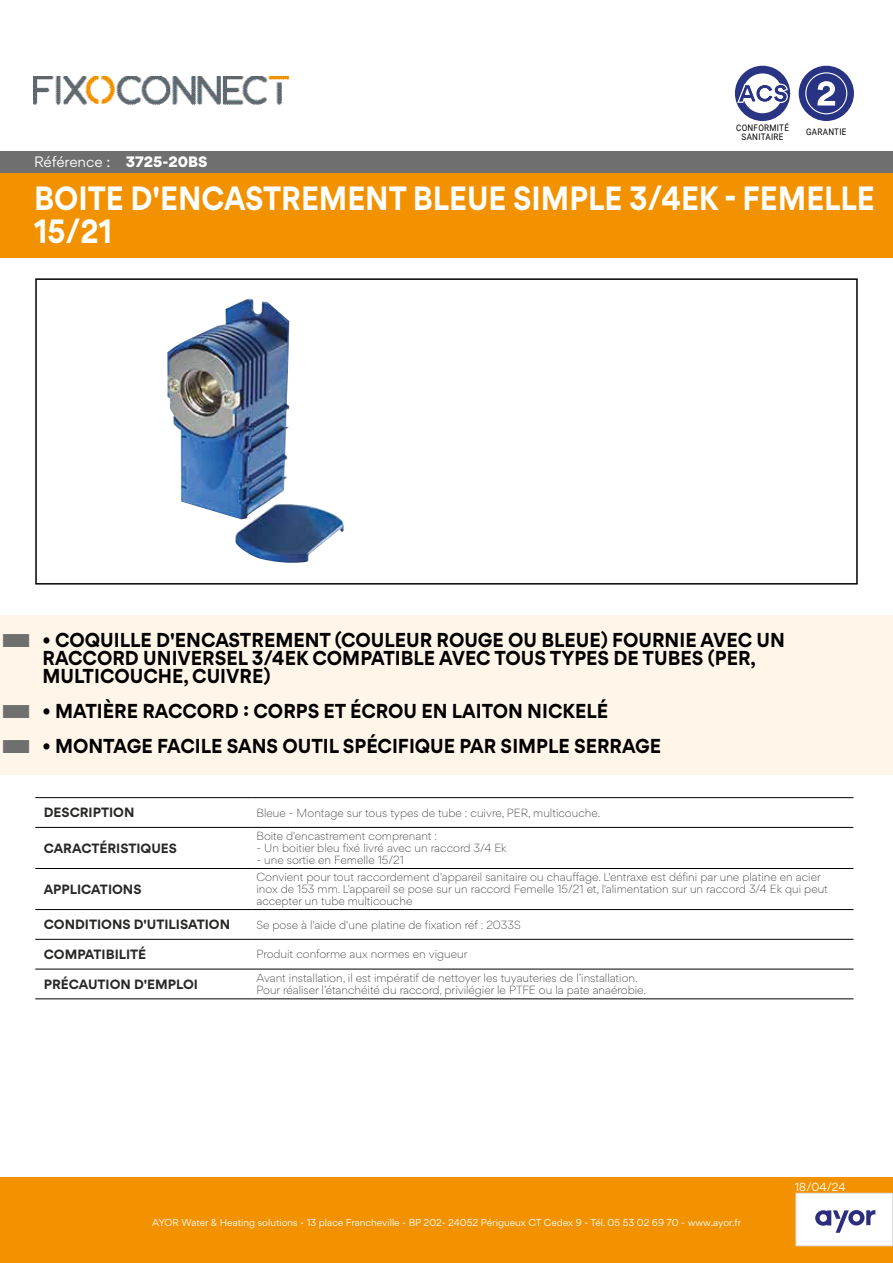
<style>
.page{position:relative;width:893px;height:1263px;background:#fff}
.page>*{position:absolute;margin:0;border:0;box-sizing:border-box;transform-origin:0 0}
.t1{font:700 30px/33px "Gordita";color:#fff;scale:.9 1}
.t2{font:700 18px/18px "Gordita";color:#000;scale:.95 1}
.t3{font:13.5px "Gordita";letter-spacing:-.005em;color:#fff}
.t4{font:700 12px "Gordita";color:#282827}
.t5{font:300 10.5px/12px "Gordita";color:#282827}
.t6{font:10.5px "Gordita";color:#fff}
.t7{font:9px "Gordita";color:#fff}
.t8{font:9px/9px "Roboto";letter-spacing:.035em;color:#000;text-align:center;scale:.9 1}
.s1{font-weight:900}
</style>
<div class="page">
<div style="left:0;top:1178px;width:893px;height:85px;background:#f39200"></div>
<div style="left:796px;top:1193px;width:97px;height:53px;background:#fff"></div>
<div style="left:795px;top:1193px;width:98px;height:53px;border:1px solid #dadada"></div>
<img style="left:167px;top:299px;width:177px;height:264px">
<div style="left:0;top:172px;width:893px;height:85px;background:#f39200"></div>
<hr style="left:35px;top:797px;width:217px;height:1px;background:#000">
<hr style="left:252px;top:797px;width:601px;height:1px;background:#000">
<hr style="left:35px;top:827px;width:217px;height:1px;background:#000">
<hr style="left:252px;top:827px;width:601px;height:1px;background:#000">
<hr style="left:35px;top:868px;width:217px;height:1px;background:#000">
<hr style="left:252px;top:868px;width:601px;height:1px;background:#000">
<hr style="left:35px;top:909px;width:217px;height:1px;background:#000">
<hr style="left:252px;top:909px;width:601px;height:1px;background:#000">
<hr style="left:35px;top:939px;width:217px;height:1px;background:#000">
<hr style="left:252px;top:939px;width:601px;height:1px;background:#000">
<hr style="left:35px;top:969px;width:217px;height:1px;background:#000">
<hr style="left:252px;top:969px;width:601px;height:1px;background:#000">
<hr style="left:35px;top:998px;width:217px;height:1px;background:#000">
<hr style="left:252px;top:998px;width:601px;height:1px;background:#000">
<div style="left:735px;top:66px;width:55px;height:55px;background:#293584;border-radius:50%"></div>
<div style="left:743px;top:73px;width:39px;height:40px;background:#fff;border-radius:50%"></div>
<svg style="left:737px;top:84px;width:51px;height:19px"></svg>
<div style="left:799px;top:66px;width:55px;height:55px;background:#293384;border-radius:50%"></div>
<svg style="left:805px;top:72px;width:42px;height:42px"></svg>
<div style="left:35px;top:278px;width:823px;height:307px;border:2px solid #000"></div>
<div style="left:0;top:615px;width:893px;height:89px;background:#fff5e9"></div>
<div style="left:0;top:686px;width:893px;height:53px;background:#fff5e9"></div>
<div style="left:0;top:721px;width:893px;height:53px;background:#fff5e9"></div>
<svg style="left:815px;top:1210px;width:60px;height:23px"></svg>
<img style="left:33px;top:77px;width:255px;height:28px">
<div style="left:0;top:151px;width:893px;height:21px;background:#706f6f"></div>
<p class="t3" style="left:34px;top:152px;width:175px">Référence : <span class="s1">3725-20BS</span></p>
<p class="t8" style="left:736px;top:122px;width:60px">CONFORMITÉ<br>SANITAIRE</p>
<p class="t8" style="left:806px;top:127px;width:46px">GARANTIE</p>
<h1 class="t1" style="left:34px;top:182px;width:936px">BOITE D'ENCASTREMENT BLEUE SIMPLE 3/4EK - FEMELLE<br>15/21</h1>
<h2 class="t2" style="left:43px;top:630px;width:783px">• COQUILLE D'ENCASTREMENT (COULEUR ROUGE OU BLEUE) FOURNIE AVEC UN<br>RACCORD UNIVERSEL 3/4EK COMPATIBLE AVEC TOUS TYPES DE TUBES (PER,<br>MULTICOUCHE, CUIVRE)</h2>
<h2 class="t2" style="left:43px;top:701px;width:597px">• MATIÈRE RACCORD : CORPS ET ÉCROU EN LAITON NICKELÉ</h2>
<h2 class="t2" style="left:43px;top:736px;width:653px">• MONTAGE FACILE SANS OUTIL SPÉCIFIQUE PAR SIMPLE SERRAGE</h2>
<p class="t4" style="left:44px;top:803px;width:92px">DESCRIPTION</p>
<p class="t5" style="left:256px;top:806px;width:345px">Bleue - Montage sur tous types de tube : cuivre, PER, multicouche.</p>
<p class="t4" style="left:44px;top:838px;width:135px">CARACTÉRISTIQUES</p>
<p class="t5" style="left:256px;top:830px;width:182px">Boite d'encastrement comprenant :</p>
<p class="t5" style="left:256px;top:842px;width:252px">- Un boitier bleu fixé livré avec un raccord 3/4 Ek</p>
<p class="t5" style="left:256px;top:854px;width:149px">- une sortie en Femelle 15/21</p>
<p class="t4" style="left:44px;top:880px;width:99px">APPLICATIONS</p>
<p class="t5" style="left:256px;top:871px;width:573px">Convient pour tout raccordement d'appareil sanitaire ou chauffage. L'entraxe est défini par une platine en acier inox de 153 mm. L'appareil se pose sur un raccord Femelle 15/21 et, l'alimentation sur un raccord 3/4 Ek qui peut accepter un tube multicouche</p>
<p class="t4" style="left:44px;top:915px;width:188px">CONDITIONS D'UTILISATION</p>
<p class="t5" style="left:256px;top:918px;width:266px">Se pose à l'aide d'une platine de fixation réf : 2033S</p>
<p class="t4" style="left:44px;top:945px;width:104px">COMPATIBILITÉ</p>
<p class="t5" style="left:256px;top:948px;width:213px">Produit conforme aux normes en vigueur</p>
<p class="t4" style="left:44px;top:975px;width:156px">PRÉCAUTION D'EMPLOI</p>
<p class="t5" style="left:256px;top:972px;width:391px">Avant installation, il est impératif de nettoyer les tuyauteries de l’installation.<br>Pour réaliser l’étanchéité du raccord, privilégier le PTFE ou la pate anaérobie.</p>
<p class="t7" style="left:152px;top:1216px;width:590px">AYOR Water &amp; Heating solutions - 13 place Francheville - BP 202- 24052 Périgueux CT Cedex 9 - Tél. 05 53 02 69 70 - www.ayor.fr</p>
<p class="t6" style="left:795px;top:1179px;width:52px">18/04/24</p>
</div>
